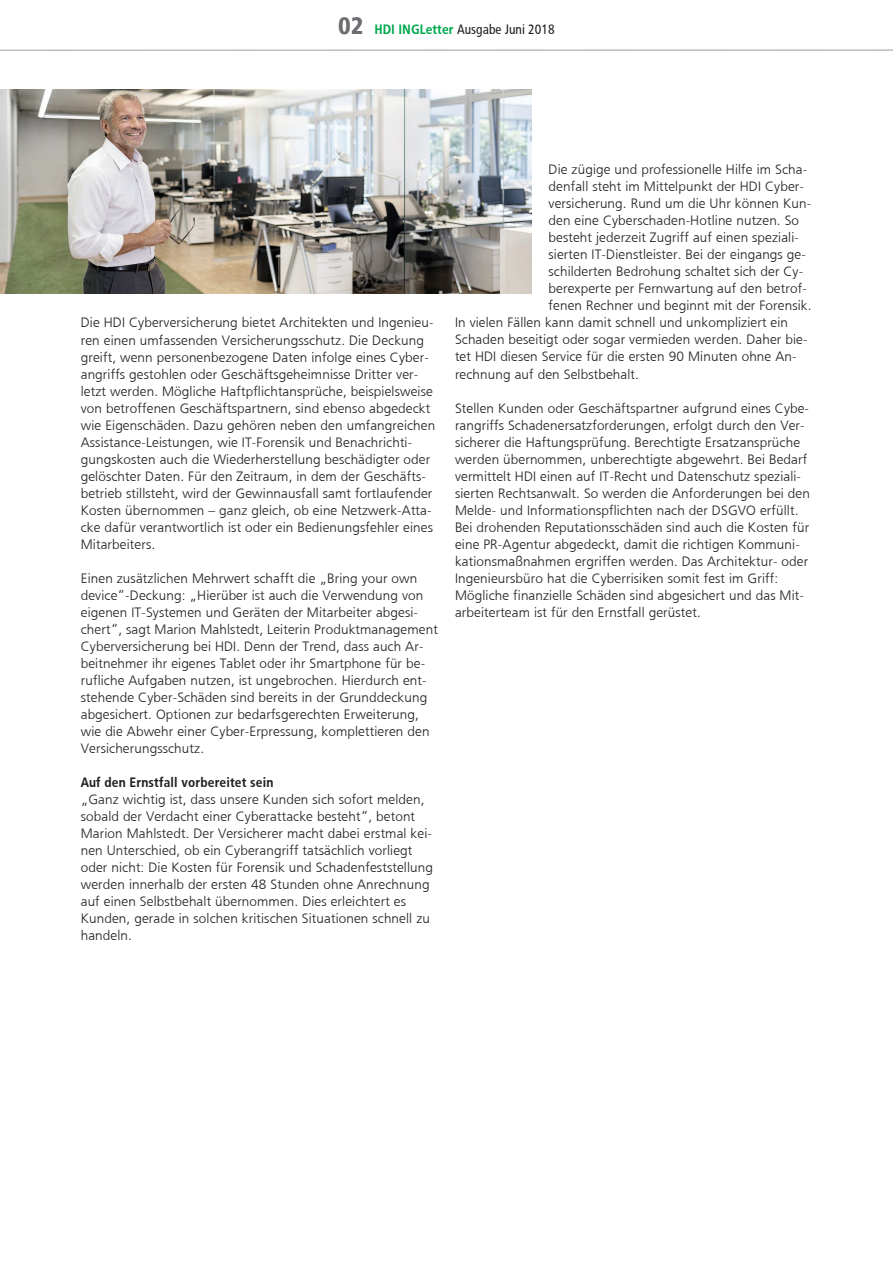
<style>
.page{position:relative;width:893px;height:1263px;background:#fff}
.page>*{position:absolute;margin:0;border:0;box-sizing:border-box;transform-origin:0 0}
.t1{font:13.5px/17px "HDI Gerling Sans Light";letter-spacing:.01em;color:#231f20}
.t2{font:13.5px "HDI Gerling Sans Cond Bold";letter-spacing:.01em;color:#231f20}
.t3{font:13.5px "HDI Gerling Sans Cond Regular";color:#231f20}
.s1{font-family:"HDI Gerling Sans Cond Black";font-size:24px;color:#6c6d70}
.s2{font-family:"HDI Gerling Sans Cond Bold";color:#00a84e}
</style>
<div class="page">
<hr style="left:0;top:49px;width:893px;height:2px;background:#bcbdc0">
<img style="left:0;top:89px;width:531px;height:204px">
<p class="t3" style="left:338px;top:22px;width:218px"><span class="s1">02</span> <span class="s2">HDI INGLetter</span> Ausgabe Juni 2018</p>
<p class="t1" style="left:81px;top:314px;width:356px">Die HDI Cyberversicherung bietet Architekten und Ingenieu&shy;ren einen umfassenden Versicherungsschutz. Die Deckung greift, wenn personenbezogene Daten infolge eines Cyber&shy;angriffs gestohlen oder Geschäftsgeheimnisse Dritter ver&shy;letzt werden. Mögliche Haftpflichtansprüche, beispielsweise von betroffenen Geschäftspartnern, sind ebenso abgedeckt wie Eigenschäden. Dazu gehören neben den umfangreichen Assistance-Leistungen, wie IT-Forensik und Benachrichti&shy;gungskosten auch die Wiederherstellung beschädigter oder gelöschter Daten. Für den Zeitraum, in dem der Geschäfts&shy;betrieb stillsteht, wird der Gewinnausfall samt fortlaufender Kosten übernommen – ganz gleich, ob eine Netzwerk-Atta&shy;cke dafür verantwortlich ist oder ein Bedienungsfehler eines Mitarbeiters.</p>
<p class="t1" style="left:81px;top:570px;width:359px">Einen zusätzlichen Mehrwert schafft die „Bring your own device“-Deckung: „Hierüber ist auch die Verwendung von eigenen IT-Systemen und Geräten der Mitarbeiter abgesi&shy;chert“, sagt Marion Mahlstedt, Leiterin Produktmanagement Cyberversicherung bei HDI. Denn der Trend, dass auch Ar&shy;beitnehmer ihr eigenes Tablet oder ihr Smartphone für be&shy;rufliche Aufgaben nutzen, ist ungebrochen. Hierdurch ent&shy;stehende Cyber-Schäden sind bereits in der Grunddeckung abgesichert. Optionen zur bedarfsgerechten Erweiterung, wie die Abwehr einer Cyber-Erpressung, komplettieren den Versicherungsschutz.</p>
<p class="t2" style="left:81px;top:774px;width:194px">Auf den Ernstfall vorbereitet sein</p>
<p class="t1" style="left:81px;top:791px;width:354px">„Ganz wichtig ist, dass unsere Kunden sich sofort melden, sobald der Verdacht einer Cyberattacke besteht“, betont Marion Mahlstedt. Der Versicherer macht dabei erstmal kei&shy;nen Unterschied, ob ein Cyberangriff tatsächlich vorliegt oder nicht: Die Kosten für Forensik und Schadenfeststellung werden innerhalb der ersten 48 Stunden ohne Anrechnung auf einen Selbstbehalt übernommen. Dies erleichtert es Kunden, gerade in solchen kritischen Situationen schnell zu handeln.</p>
<p class="t1" style="left:549px;top:161px;width:260px">Die zügige und professionelle Hilfe im Scha-</p>
<p class="t1" style="left:549px;top:178px;width:257px">denfall steht im Mittelpunkt der HDI Cyber-</p>
<p class="t1" style="left:549px;top:195px;width:264px">versicherung. Rund um die Uhr können Kun-</p>
<p class="t1" style="left:549px;top:212px;width:252px">den eine Cyberschaden-Hotline nutzen. So</p>
<p class="t1" style="left:549px;top:229px;width:252px">besteht jederzeit Zugriff auf einen speziali-</p>
<p class="t1" style="left:549px;top:246px;width:259px">sierten IT-Dienstleister. Bei der eingangs ge-</p>
<p class="t1" style="left:549px;top:263px;width:256px">schilderten Bedrohung schaltet sich der Cy-</p>
<p class="t1" style="left:549px;top:280px;width:260px">berexperte per Fernwartung auf den betrof-</p>
<p class="t1" style="left:549px;top:297px;width:264px">fenen Rechner und beginnt mit der Forensik.</p>
<p class="t1" style="left:455px;top:314px;width:335px">In vielen Fällen kann damit schnell und unkompliziert ein</p>
<p class="t1" style="left:455px;top:331px;width:354px">Schaden beseitigt oder sogar vermieden werden. Daher bie-</p>
<p class="t1" style="left:455px;top:348px;width:343px">tet HDI diesen Service für die ersten 90 Minuten ohne An-</p>
<p class="t1" style="left:455px;top:365px;width:185px">rechnung auf den Selbstbehalt.</p>
<p class="t1" style="left:455px;top:399px;width:356px">Stellen Kunden oder Geschäftspartner aufgrund eines Cybe&shy;rangriffs Schadenersatzforderungen, erfolgt durch den Ver&shy;sicherer die Haftungsprüfung. Berechtigte Ersatzansprüche werden übernommen, unberechtigte abgewehrt. Bei Bedarf vermittelt HDI einen auf IT-Recht und Datenschutz speziali&shy;sierten Rechtsanwalt. So werden die Anforderungen bei den Melde- und Informationspflichten nach der DSGVO erfüllt.<br>Bei drohenden Reputationsschäden sind auch die Kosten für eine PR-Agentur abgedeckt, damit die richtigen Kommuni&shy;kationsmaßnahmen ergriffen werden. Das Architektur- oder Ingenieursbüro hat die Cyberrisiken somit fest im Griff:<br>Mögliche finanzielle Schäden sind abgesichert und das Mit&shy;arbeiterteam ist für den Ernstfall gerüstet.</p>
</div>
